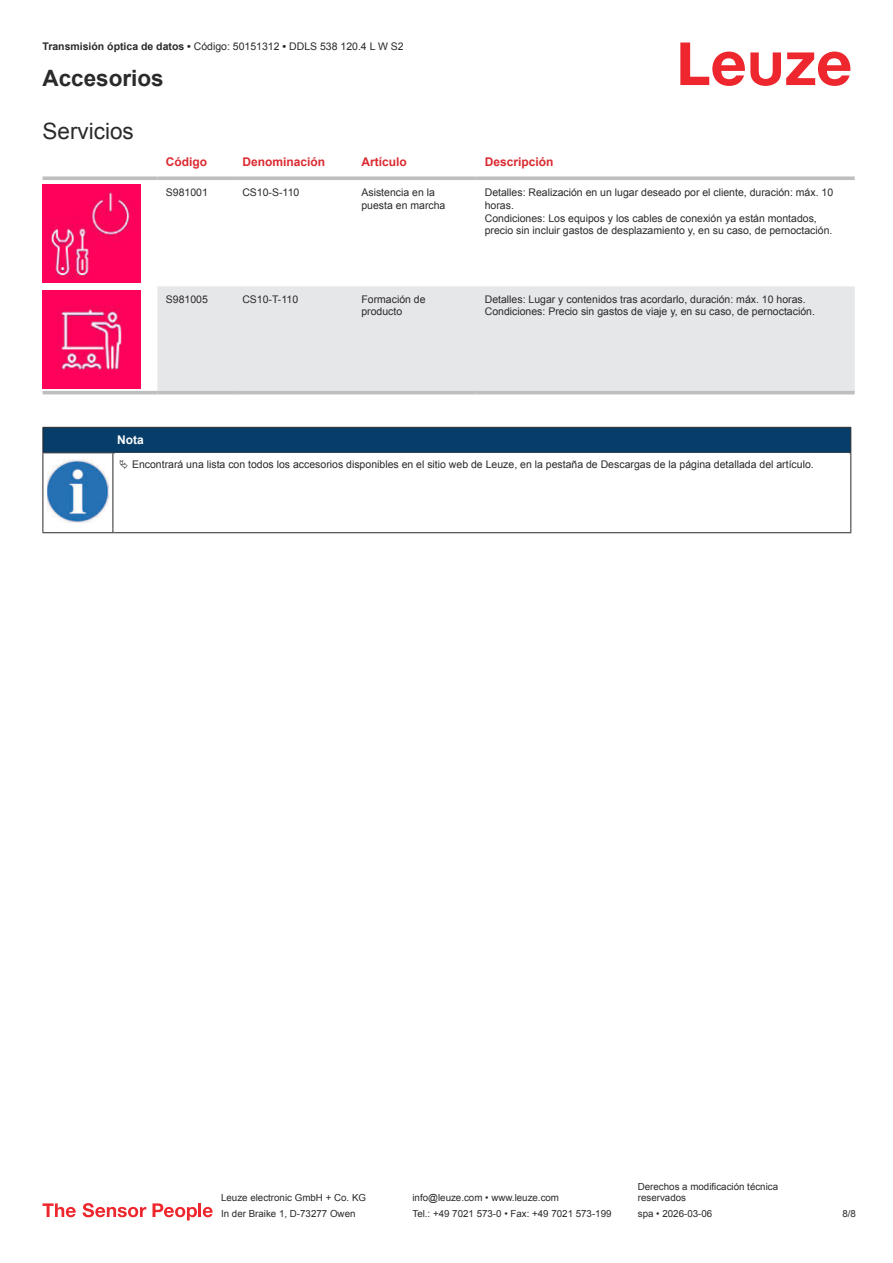
<style>
.page{position:relative;width:893px;height:1263px;background:#fff}
.page>*{position:absolute;margin:0;border:0;box-sizing:border-box;transform-origin:0 0}
.t1{font:700 22.5px "Arial";color:#2b292a}
.t2{font:22.5px "Arial";color:#2b292a}
.t3{font:700 12px "Arial";color:#db2a30}
.t4{font:700 12px "Arial";color:#fff}
.t5{font:10.5px/12.6px "Arial";color:#2b292a}
.t6{font:9.75px/11.7px "Arial";color:#2b292a}
.s1{font-weight:700}
</style>
<div class="page">
<svg style="left:680px;top:43px;width:170px;height:43px"></svg>
<svg style="left:43px;top:184px;width:812px;height:211px"></svg>
<div style="left:157px;top:286px;width:698px;height:105px;background:#e6e7e9"></div>
<svg style="left:43px;top:176px;width:114px;height:4px"></svg>
<svg style="left:157px;top:176px;width:77px;height:4px"></svg>
<svg style="left:234px;top:176px;width:119px;height:4px"></svg>
<svg style="left:353px;top:176px;width:123px;height:4px"></svg>
<svg style="left:476px;top:176px;width:379px;height:4px;background:#c4c6c8"></svg>
<hr style="left:43px;top:391px;width:114px;height:3px;background:#bdbfc1">
<hr style="left:157px;top:391px;width:77px;height:3px;background:#bdbfc1">
<hr style="left:234px;top:391px;width:119px;height:3px;background:#bdbfc1">
<hr style="left:353px;top:391px;width:123px;height:3px;background:#bdbfc1">
<hr style="left:476px;top:391px;width:379px;height:3px;background:#bdbfc1">
<img style="left:43px;top:184px;width:97px;height:98px">
<img style="left:43px;top:291px;width:97px;height:97px">
<div style="left:43px;top:427px;width:808px;height:26px;background:#063d69"></div>
<hr style="left:113px;top:452px;width:738px;height:1px;background:#2b292a">
<hr style="left:43px;top:453px;width:1px;height:75px;background:#2b292a">
<hr style="left:113px;top:453px;width:1px;height:75px;background:#2b292a">
<hr style="left:850px;top:453px;width:1px;height:75px;background:#2b292a">
<hr style="left:43px;top:532px;width:70px;height:1px;background:#2b292a">
<hr style="left:113px;top:532px;width:738px;height:1px;background:#2b292a">
<img style="left:47px;top:459px;width:61px;height:63px">
<svg style="left:43px;top:1203px;width:33px;height:14px"></svg>
<svg style="left:83px;top:1203px;width:63px;height:14px"></svg>
<svg style="left:153px;top:1203px;width:44px;height:17px"></svg>
<hr style="left:198px;top:1203px;width:3px;height:14px;background:#ed272d">
<svg style="left:203px;top:1207px;width:10px;height:10px"></svg>
<p class="t5" style="left:43px;top:41px;width:363px"><span class="s1">Transmisión óptica de datos •</span> Código: 50151312 <span class="s1">•</span> DDLS 538 120.4 L W S2</p>
<h1 class="t1" style="left:43px;top:70px;width:123px">Accesorios</h1>
<h1 class="t2" style="left:43px;top:123px;width:93px">Servicios</h1>
<p class="t3" style="left:166px;top:157px;width:43px">Código</p>
<p class="t3" style="left:242px;top:157px;width:84px">Denominación</p>
<p class="t3" style="left:361px;top:157px;width:47px">Artículo</p>
<p class="t3" style="left:485px;top:157px;width:70px">Descripción</p>
<p class="t5" style="left:166px;top:187px;width:44px">S981001</p>
<p class="t5" style="left:242px;top:187px;width:58px">CS10-S-110</p>
<p class="t5" style="left:361px;top:187px;width:86px">Asistencia en la puesta en marcha</p>
<p class="t5" style="left:485px;top:187px;width:350px">Detalles: Realización en un lugar deseado por el cliente, duración: máx. 10 horas.<br>Condiciones: Los equipos y los cables de conexión ya están montados, precio sin incluir gastos de desplazamiento y, en su caso, de pernoctación.</p>
<p class="t5" style="left:166px;top:294px;width:44px">S981005</p>
<p class="t5" style="left:242px;top:294px;width:57px">CS10-T-110</p>
<p class="t5" style="left:361px;top:294px;width:66px">Formación de producto</p>
<p class="t5" style="left:485px;top:294px;width:332px">Detalles: Lugar y contenidos tras acordarlo, duración: máx. 10 horas.<br>Condiciones: Precio sin gastos de viaje y, en su caso, de pernoctación.</p>
<p class="t4" style="left:117px;top:435px;width:28px">Nota</p>
<p class="t5" style="left:132px;top:459px;width:683px">Encontrará una lista con todos los accesorios disponibles en el sitio web de Leuze, en la pestaña de Descargas de la página detallada del artículo.</p>
<p class="t6" style="left:221px;top:1193px;width:146px">Leuze electronic GmbH + Co. KG</p>
<p class="t6" style="left:412px;top:1193px;width:148px">info@leuze.com • www.leuze.com</p>
<p class="t6" style="left:638px;top:1181px;width:142px">Derechos a modificación técnica reservados</p>
<p class="t6" style="left:221px;top:1209px;width:136px">In der Braike 1, D-73277 Owen</p>
<p class="t6" style="left:412px;top:1209px;width:201px">Tel.: +49 7021 573-0 • Fax: +49 7021 573-199</p>
<p class="t6" style="left:638px;top:1209px;width:76px">spa • 2026-03-06</p>
<p class="t6" style="left:842px;top:1209px;width:15px">8 /8</p>
</div>
